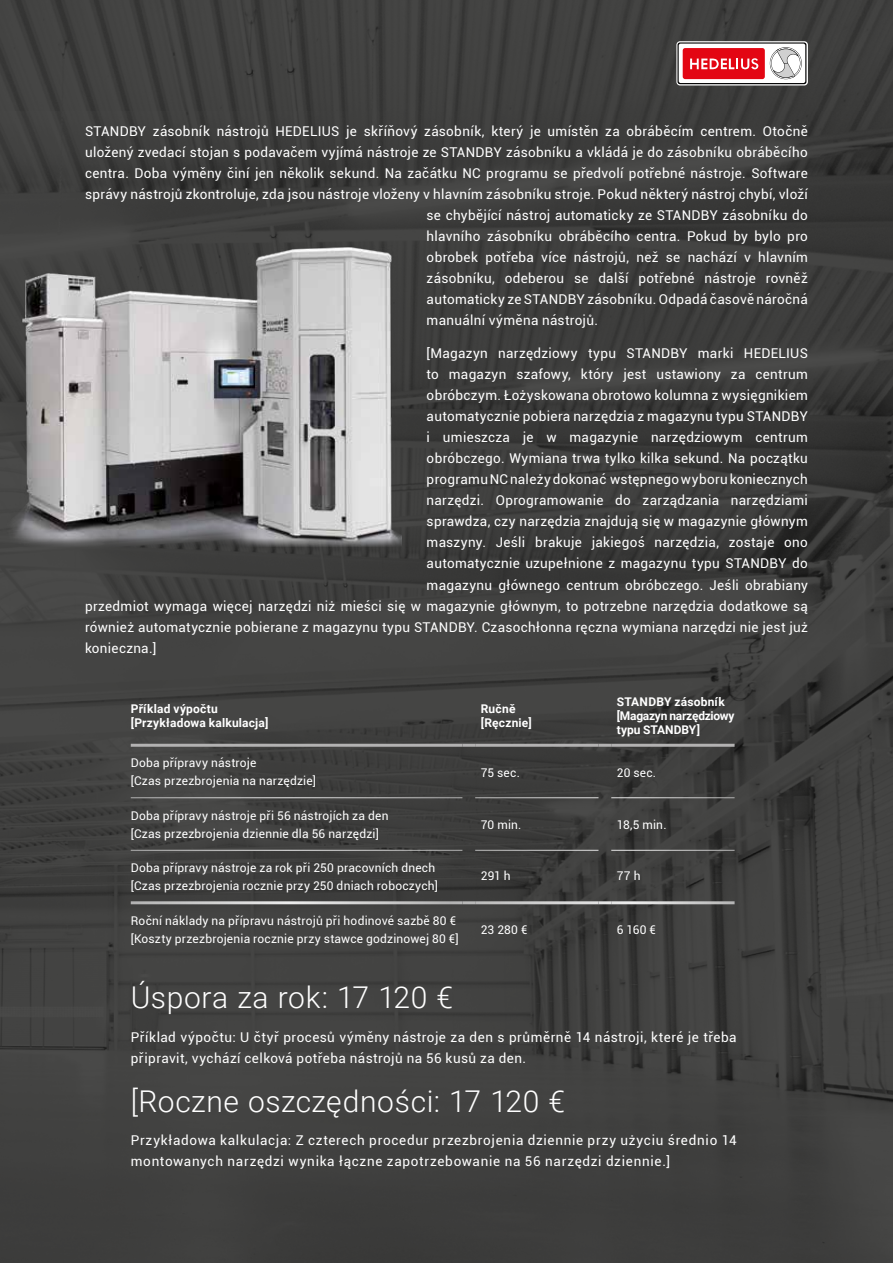
<style>
.page{position:relative;width:893px;height:1263px;background:#3f3f3e}
.page>*{position:absolute;margin:0;border:0;box-sizing:border-box;transform-origin:0 0}
.t1{font:300 30px "Roboto";letter-spacing:.02em;color:#fff}
.t2{font:13.5px/21px "Roboto";letter-spacing:.025em;color:#fff}
.t3{font:13.5px/21px "Roboto";letter-spacing:.05em;color:#fff}
.t4{font:12px/18px "Roboto";letter-spacing:.015em;color:#fff}
.t5{font:700 12px/14.4px "Roboto";letter-spacing:.015em;color:#fff}
</style>
<div class="page">
<hr style="left:131px;top:797px;width:331px;height:1px;background:#fff">
<hr style="left:475px;top:797px;width:123px;height:1px;background:#fff">
<hr style="left:611px;top:797px;width:124px;height:1px;background:#fff">
<hr style="left:131px;top:850px;width:331px;height:1px;background:#fff">
<hr style="left:475px;top:850px;width:123px;height:1px;background:#fff">
<hr style="left:611px;top:850px;width:124px;height:1px;background:#fff">
<hr style="left:131px;top:901px;width:331px;height:3px;background:#fff">
<svg style="left:462px;top:901px;width:13px;height:3px"></svg>
<hr style="left:475px;top:901px;width:123px;height:3px;background:#fff">
<svg style="left:598px;top:901px;width:13px;height:3px"></svg>
<hr style="left:611px;top:901px;width:124px;height:3px;background:#fff">
<hr style="left:131px;top:744px;width:331px;height:3px;background:#b3b2b2">
<svg style="left:462px;top:744px;width:13px;height:3px"></svg>
<hr style="left:475px;top:744px;width:123px;height:3px;background:#b3b2b2">
<svg style="left:598px;top:744px;width:13px;height:3px"></svg>
<hr style="left:611px;top:744px;width:124px;height:3px;background:#b3b2b2">
<img style="left:0;top:236px;width:401px;height:311px">
<div style="left:676px;top:41px;width:132px;height:44px;border:3px solid #fff;border-radius:2px"></div>
<svg style="left:677px;top:42px;width:129px;height:42px"></svg>
<p class="t2" style="left:85px;top:120px;width:724px">STANDBY zásobník nástrojů HEDELIUS je skříňový zásobník, který je umístěn za obráběcím centrem. Otočně</p>
<p class="t2" style="left:85px;top:141px;width:724px">uložený zvedací stojan s podavačem vyjímá nástroje ze STANDBY zásobníku a vkládá je do zásobníku obráběcího</p>
<p class="t2" style="left:85px;top:162px;width:724px">centra. Doba výměny činí jen několik sekund. Na začátku NC programu se předvolí potřebné nástroje. Software</p>
<p class="t2" style="left:85px;top:183px;width:724px">správy nástrojů zkontroluje, zda jsou nástroje vloženy v hlavním zásobníku stroje. Pokud některý nástroj chybí, vloží</p>
<p class="t2" style="left:427px;top:204px;width:383px">se chybějící nástroj automaticky ze STANDBY zásobníku do</p>
<p class="t2" style="left:427px;top:225px;width:383px">hlavního zásobníku obráběcího centra. Pokud by bylo pro</p>
<p class="t2" style="left:427px;top:246px;width:383px">obrobek potřeba více nástrojů, než se nachází v hlavním</p>
<p class="t2" style="left:427px;top:267px;width:383px">zásobníku, odeberou se další potřebné nástroje rovněž</p>
<p class="t2" style="left:427px;top:288px;width:383px">automaticky ze STANDBY zásobníku. Odpadá časově náročná</p>
<p class="t2" style="left:427px;top:309px;width:173px">manuální výměna nástrojů.</p>
<p class="t2" style="left:427px;top:343px;width:383px">[Magazyn narzędziowy typu STANDBY marki HEDELIUS</p>
<p class="t2" style="left:427px;top:364px;width:383px">to magazyn szafowy, który jest ustawiony za centrum</p>
<p class="t2" style="left:427px;top:385px;width:383px">obróbczym. Łożyskowana obrotowo kolumna z wysięgnikiem</p>
<p class="t2" style="left:427px;top:406px;width:383px">automatycznie pobiera narzędzia z magazynu typu STANDBY</p>
<p class="t2" style="left:427px;top:427px;width:383px">i umieszcza je w magazynie narzędziowym centrum</p>
<p class="t2" style="left:427px;top:448px;width:383px">obróbczego. Wymiana trwa tylko kilka sekund. Na początku</p>
<p class="t2" style="left:427px;top:469px;width:383px">programu NC należy dokonać wstępnego wyboru koniecznych</p>
<p class="t2" style="left:427px;top:490px;width:383px">narzędzi. Oprogramowanie do zarządzania narzędziami</p>
<p class="t2" style="left:427px;top:511px;width:383px">sprawdza, czy narzędzia znajdują się w magazynie głównym</p>
<p class="t2" style="left:427px;top:532px;width:383px">maszyny. Jeśli brakuje jakiegoś narzędzia, zostaje ono</p>
<p class="t2" style="left:427px;top:553px;width:383px">automatycznie uzupełnione z magazynu typu STANDBY do</p>
<p class="t2" style="left:427px;top:574px;width:383px">magazynu głównego centrum obróbczego. Jeśli obrabiany</p>
<p class="t2" style="left:85px;top:595px;width:724px">przedmiot wymaga więcej narzędzi niż mieści się w magazynie głównym, to potrzebne narzędzia dodatkowe są</p>
<p class="t2" style="left:85px;top:616px;width:724px">również automatycznie pobierane z magazynu typu STANDBY. Czasochłonna ręczna wymiana narzędzi nie jest już</p>
<p class="t2" style="left:85px;top:637px;width:73px">konieczna.]</p>
<p class="t5" style="left:131px;top:701px;width:139px">Příklad výpočtu [Przykładowa kalkulacja]</p>
<p class="t5" style="left:481px;top:701px;width:53px">Ručně [Ręcznie]</p>
<p class="t5" style="left:617px;top:694px;width:119px">STANDBY zásobník [Magazyn narzędziowy typu STANDBY]</p>
<p class="t4" style="left:131px;top:753px;width:187px">Doba přípravy nástroje<br>[Czas przezbrojenia na narzędzie]</p>
<p class="t4" style="left:481px;top:763px;width:41px">75 sec.</p>
<p class="t4" style="left:617px;top:763px;width:41px">20 sec.</p>
<p class="t4" style="left:131px;top:806px;width:259px">Doba přípravy nástroje při 56 nástrojích za den [Czas przezbrojenia dziennie dla 56 narzędzi]</p>
<p class="t4" style="left:481px;top:815px;width:42px">70 min.</p>
<p class="t4" style="left:617px;top:815px;width:51px">18,5 min.</p>
<p class="t4" style="left:131px;top:858px;width:309px">Doba přípravy nástroje za rok při 250 pracovních dnech [Czas przezbrojenia rocznie przy 250 dniach roboczych]</p>
<p class="t4" style="left:481px;top:867px;width:32px">291 h</p>
<p class="t4" style="left:617px;top:867px;width:25px">77 h</p>
<p class="t4" style="left:131px;top:911px;width:329px">Roční náklady na přípravu nástrojů při hodinové sazbě 80 € [Koszty przezbrojenia rocznie przy stawce godzinowej 80 €]</p>
<p class="t4" style="left:481px;top:920px;width:48px">23 280 €</p>
<p class="t4" style="left:617px;top:920px;width:41px">6 160 €</p>
<h1 class="t1" style="left:131px;top:976px;width:324px">Úspora za rok: 17 120 €</h1>
<p class="t2" style="left:131px;top:1026px;width:607px">Příklad výpočtu: U čtyř procesů výměny nástroje za den s průměrně 14 nástroji, které je třeba připravit, vychází celková potřeba nástrojů na 56 kusů za den.</p>
<h1 class="t1" style="left:131px;top:1080px;width:436px">[Roczne oszczędności: 17 120 €</h1>
<p class="t3" style="left:131px;top:1129px;width:607px">Przykładowa kalkulacja: Z czterech procedur przezbrojenia dziennie przy użyciu średnio 14 montowanych narzędzi wynika łączne zapotrzebowanie na 56 narzędzi dziennie.]</p>
</div>
